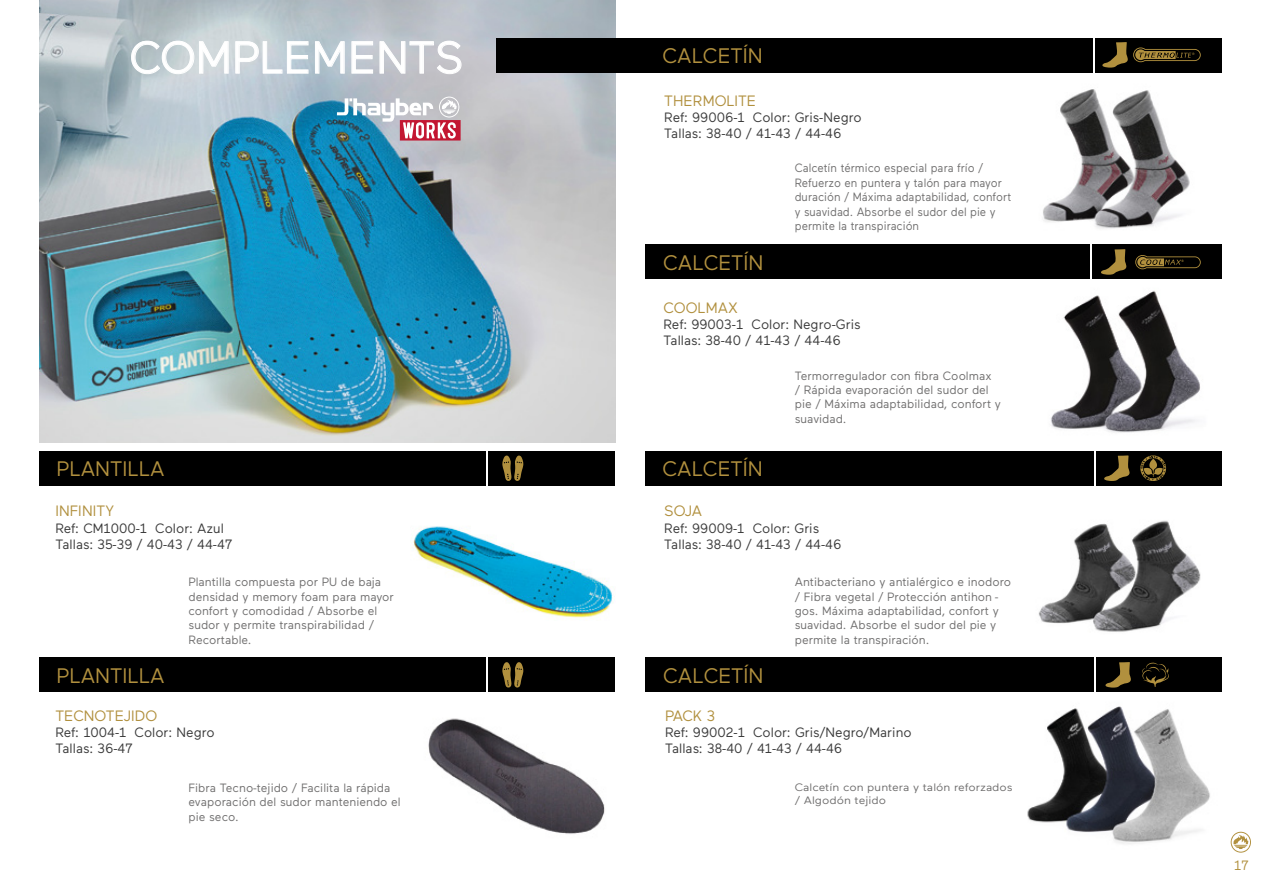
<style>
.page{position:relative;width:1263px;height:893px;background:#fff}
.page>*{position:absolute;margin:0;border:0;box-sizing:border-box;transform-origin:0 0}
.t1{font:45px "Maax";color:#fff}
.t2{font:21px "Maax";color:#b1903e}
.t3{font:15px "Maax";color:#b1903e}
.t4{font:13.5px/16.2px "Maax";color:#3a3a3a}
.t5{font:13.5px "Maax";color:#b1903e}
.t6{font:12px/14.4px "Maax";color:#706f6f}
.t7{font:12px/14.4px "Maax";color:#706f6f;scale:.95 1}
.t8{font:10.8px/12.9px "Maax";color:#706f6f;scale:1.11 1}
</style>
<div class="page">
<img style="left:39px;top:0;width:576px;height:442px">
<svg style="left:131px;top:41px;width:98px;height:33px;background:#ccd5d8"></svg>
<svg style="left:235px;top:41px;width:73px;height:33px;background:#cdd7dd"></svg>
<svg style="left:315px;top:41px;width:30px;height:33px"></svg>
<svg style="left:352px;top:41px;width:21px;height:33px"></svg>
<svg style="left:380px;top:41px;width:81px;height:33px;background:#cccdd3"></svg>
<div style="left:496px;top:38px;width:726px;height:34px;background:#000"></div>
<div style="left:40px;top:451px;width:575px;height:34px;background:#000"></div>
<div style="left:40px;top:658px;width:575px;height:34px;background:#000"></div>
<div style="left:645px;top:451px;width:577px;height:34px;background:#000"></div>
<div style="left:645px;top:245px;width:577px;height:34px;background:#000"></div>
<div style="left:645px;top:658px;width:577px;height:34px;background:#000"></div>
<img style="left:1043px;top:89px;width:147px;height:140px">
<img style="left:1038px;top:520px;width:163px;height:112px">
<img style="left:1051px;top:291px;width:149px;height:142px">
<img style="left:1027px;top:706px;width:183px;height:138px">
<img style="left:428px;top:718px;width:177px;height:116px">
<img style="left:411px;top:526px;width:202px;height:92px">
<svg style="left:1104px;top:455px;width:26px;height:26px"></svg>
<svg style="left:1101px;top:249px;width:26px;height:26px"></svg>
<svg style="left:1105px;top:662px;width:26px;height:26px"></svg>
<svg style="left:502px;top:455px;width:21px;height:26px"></svg>
<svg style="left:502px;top:662px;width:21px;height:26px"></svg>
<svg style="left:1135px;top:255px;width:66px;height:14px"></svg>
<svg style="left:1102px;top:42px;width:99px;height:26px"></svg>
<svg style="left:1140px;top:455px;width:26px;height:26px"></svg>
<svg style="left:1142px;top:662px;width:27px;height:25px"></svg>
<hr style="left:487px;top:449px;width:1px;height:38px;background:#fff">
<hr style="left:487px;top:656px;width:1px;height:38px;background:#fff">
<hr style="left:1094px;top:656px;width:1px;height:38px;background:#fff">
<hr style="left:1094px;top:449px;width:1px;height:38px;background:#fff">
<hr style="left:1093px;top:36px;width:2px;height:38px;background:#fff">
<hr style="left:1091px;top:243px;width:1px;height:38px;background:#fff">
<svg style="left:337px;top:97px;width:124px;height:44px"></svg>
<svg style="left:1231px;top:832px;width:20px;height:21px"></svg>
<h1 class="t1" style="left:130px;top:28px;width:336px">COMPLEMENTS</h1>
<h2 class="t2" style="left:57px;top:455px;width:109px">PLANTILLA</h2>
<p class="t3" style="left:55px;top:501px;width:60px">INFINITY</p>
<p class="t4" style="left:55px;top:519px;width:178px">Ref: CM1000-1 Color: Azul<br>Tallas: 35-39 / 40-43 / 44-47</p>
<h2 class="t2" style="left:57px;top:662px;width:109px">PLANTILLA</h2>
<p class="t6" style="left:188px;top:574px;width:207px">Plantilla compuesta por PU de baja densidad y memory foam para mayor confort y comodidad / Absorbe el sudor y permite transpirabilidad /<br>Recortable.</p>
<p class="t3" style="left:55px;top:706px;width:103px">TECNOTEJIDO</p>
<p class="t4" style="left:55px;top:723px;width:161px">Ref: 1004-1 Color: Negro<br>Tallas: 36-47</p>
<p class="t6" style="left:188px;top:780px;width:214px">Fibra Tecno-tejido / Facilita la rápida evaporación del sudor manteniendo el pie seco.</p>
<h2 class="t2" style="left:662px;top:42px;width:102px">CALCETÍN</h2>
<p class="t3" style="left:664px;top:91px;width:93px">THERMOLITE</p>
<p class="t4" style="left:664px;top:109px;width:199px">Ref: 99006-1 Color: Gris-Negro<br>Tallas: 38-40 / 41-43 / 44-46</p>
<h2 class="t2" style="left:663px;top:249px;width:102px">CALCETÍN</h2>
<p class="t7" style="left:795px;top:160px;width:229px">Calcetín térmico especial para frío / Refuerzo en puntera y talón para mayor duración / Máxima adaptabilidad, confort y suavidad. Absorbe el sudor del pie y permite la transpiración</p>
<p class="t3" style="left:663px;top:298px;width:76px">COOLMAX</p>
<p class="t4" style="left:663px;top:316px;width:199px">Ref: 99003-1 Color: Negro-Gris<br>Tallas: 38-40 / 41-43 / 44-46</p>
<h2 class="t2" style="left:662px;top:455px;width:102px">CALCETÍN</h2>
<p class="t6" style="left:795px;top:368px;width:208px">Termorregulador con fibra Coolmax<br>/ Rápida evaporación del sudor del pie / Máxima adaptabilidad, confort y suavidad.</p>
<p class="t3" style="left:664px;top:501px;width:39px">SOJA</p>
<p class="t4" style="left:664px;top:519px;width:179px">Ref: 99009-1 Color: Gris<br>Tallas: 38-40 / 41-43 / 44-46</p>
<h2 class="t2" style="left:663px;top:662px;width:102px">CALCETÍN</h2>
<p class="t6" style="left:795px;top:574px;width:218px">Antibacteriano y antialérgico e inodoro / Fibra vegetal / Protección antihon - gos. Máxima adaptabilidad, confort y suavidad. Absorbe el sudor del pie y permite la transpiración.</p>
<p class="t3" style="left:665px;top:706px;width:52px">PACK 3</p>
<p class="t4" style="left:665px;top:723px;width:248px">Ref: 99002-1 Color: Gris/Negro/Marino<br>Tallas: 38-40 / 41-43 / 44-46</p>
<p class="t8" style="left:795px;top:780px;width:198px">Calcetín con puntera y talón reforzados / Algodón tejido</p>
<p class="t5" style="left:1234px;top:857px;width:16px">17</p>
</div>
